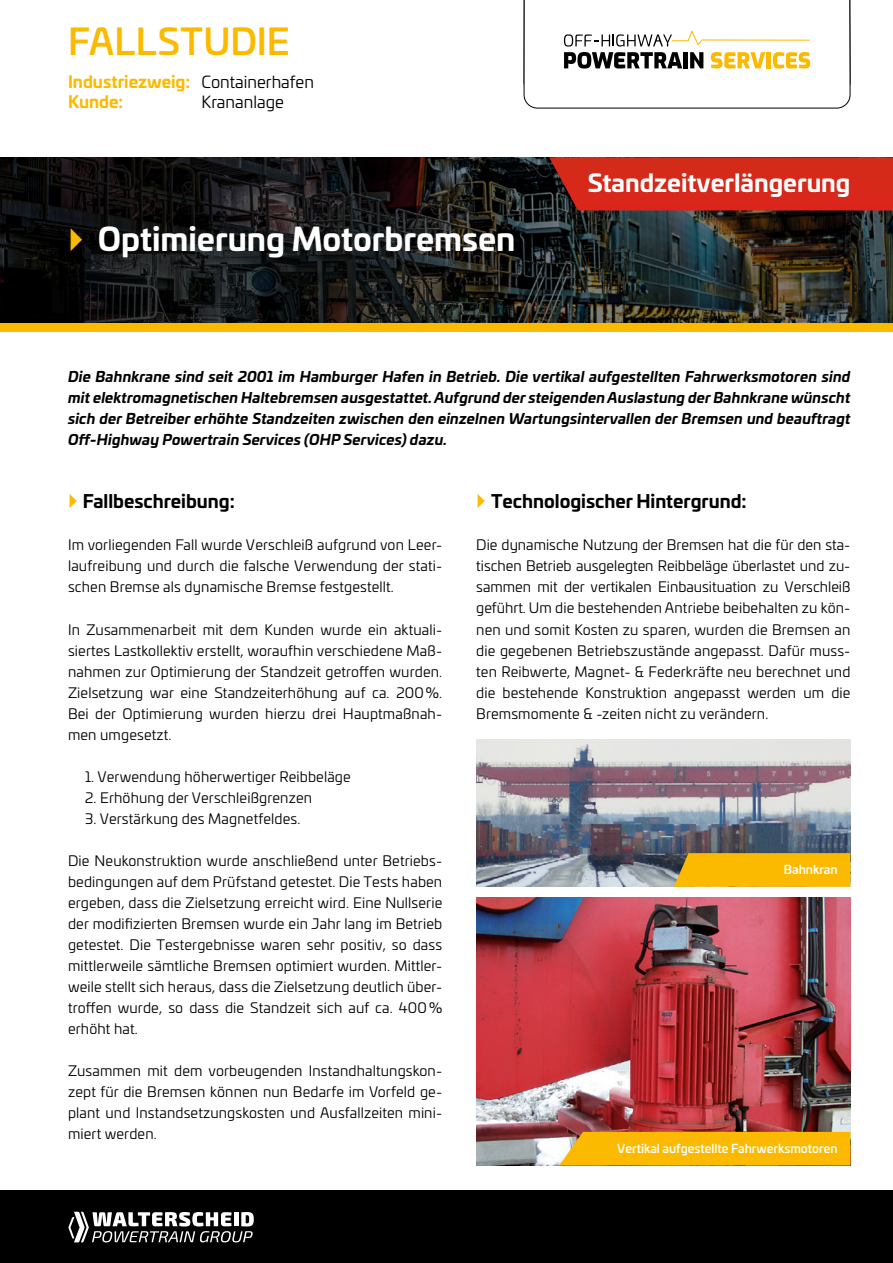
<style>
.page{position:relative;width:893px;height:1263px;background:#fff}
.page>*{position:absolute;margin:0;border:0;box-sizing:border-box;transform-origin:0 0}
.t1{font:500 36px "Univia Pro";letter-spacing:.01em;color:#fbba00}
.t2{font:700 31.5px "Univia Pro";color:#fff}
.Head_27_33_weiß{font:700 24px "Univia Pro";color:#fff}
.t3{font:700 18px "Univia Pro";color:#000}
.t4{font:700 16.5px "Univia Pro";color:#fbba00}
.t5{font:16.5px "Univia Pro";color:#000}
.Fließtext_9_5_13{font:14.25px/21px "Univia Pro";letter-spacing:.01em;color:#000;text-align:justify}
.t6{font:italic 700 14.25px/21px "Univia Pro";letter-spacing:.01em;color:#000;text-align:justify}
.BU_weiß{font:500 12px "Univia Pro";color:#fff}
.s1{font-weight:400;color:#000}
</style>
<div class="page">
<svg style="left:524px;top:0;width:326px;height:108px"></svg>
<svg style="left:0;top:157px;width:893px;height:166px;background:#1c1d1b"></svg>
<div style="left:0;top:323px;width:893px;height:8px;background:#fbba00"></div>
<div style="left:0;top:1191px;width:893px;height:72px;background:#000"></div>
<svg style="left:68px;top:1212px;width:186px;height:30px"></svg>
<img style="left:476px;top:898px;width:374px;height:267px">
<img style="left:476px;top:739px;width:374px;height:147px">
<svg style="left:674px;top:853px;width:176px;height:34px;background:#f2b505"></svg>
<div style="left:559px;top:1132px;width:291px;height:33px;background:#fbba00"></div>
<div style="left:549px;top:157px;width:344px;height:53px;background:#d6291a"></div>
<svg style="left:71px;top:228px;width:11px;height:23px"></svg>
<h1 class="t1" style="left:68px;top:14px;width:223px">FALLSTUDIE</h1>
<p class="t4" style="left:68px;top:69px;width:247px">Industriezweig: <span class="s1">Containerhafen</span></p>
<p class="t4" style="left:68px;top:88px;width:57px">Kunde:</p>
<p class="t5" style="left:202px;top:90px;width:84px">Krananlage</p>
<p class="t2" style="left:98px;top:214px;width:419px">Optimierung Motorbremsen</p>
<p class="Head_27_33_weiß" style="left:588px;top:164px;width:264px">Standzeitverlängerung</p>
<p class="t6" style="left:68px;top:366px;width:784px">Die Bahnkrane sind seit 2001 im Hamburger Hafen in Betrieb. Die vertikal aufgestellten Fahrwerksmotoren sind mit elektromagnetischen Haltebremsen ausgestattet. Aufgrund der steigenden Auslastung der Bahnkrane wünscht sich der Betreiber erhöhte Standzeiten zwischen den einzelnen Wartungsintervallen der Bremsen und beauftragt Off-Highway Powertrain Services (OHP Services) dazu.</p>
<p class="t3" style="left:83px;top:487px;width:153px">Fallbeschreibung:</p>
<p class="Fließtext_9_5_13" style="left:68px;top:534px;width:376px">Im vorliegenden Fall wurde Verschleiß aufgrund von Leer&shy;laufreibung und durch die falsche Verwendung der stati&shy;schen Bremse als dynamische Bremse festgestellt.</p>
<p class="Fließtext_9_5_13" style="left:68px;top:618px;width:376px">In Zusammenarbeit mit dem Kunden wurde ein aktuali&shy;siertes Lastkollektiv erstellt, woraufhin verschiedene Maß&shy;nahmen zur Optimierung der Standzeit getroffen wurden.<br>Zielsetzung war eine Standzeiterhöhung auf ca. 200%.<br>Bei der Optimierung wurden hierzu drei Hauptmaßnah&shy;men umgesetzt.</p>
<p class="Fließtext_9_5_13" style="left:85px;top:765px;width:267px">1. Verwendung höherwertiger Reibbeläge</p>
<p class="Fließtext_9_5_13" style="left:85px;top:786px;width:229px">2. Erhöhung der Verschleißgrenzen</p>
<p class="Fließtext_9_5_13" style="left:85px;top:807px;width:217px">3. Verstärkung des Magnetfeldes.</p>
<p class="Fließtext_9_5_13" style="left:68px;top:849px;width:376px">Die Neukonstruktion wurde anschließend unter Betriebs&shy;bedingungen auf dem Prüfstand getestet. Die Tests haben ergeben, dass die Zielsetzung erreicht wird. Eine Nullserie der modifizierten Bremsen wurde ein Jahr lang im Betrieb getestet. Die Testergebnisse waren sehr positiv, so dass mittlerweile sämtliche Bremsen optimiert wurden. Mittler&shy;weile stellt sich heraus, dass die Zielsetzung deutlich über&shy;troffen wurde, so dass die Standzeit sich auf ca. 400% erhöht hat.</p>
<p class="Fließtext_9_5_13" style="left:68px;top:1059px;width:376px">Zusammen mit dem vorbeugenden Instandhaltungskon&shy;zept für die Bremsen können nun Bedarfe im Vorfeld ge&shy;plant und Instandsetzungskosten und Ausfallzeiten mini&shy;miert werden.</p>
<p class="t3" style="left:491px;top:487px;width:257px">Technologischer Hintergrund:</p>
<p class="Fließtext_9_5_13" style="left:476px;top:534px;width:376px">Die dynamische Nutzung der Bremsen hat die für den sta&shy;tischen Betrieb ausgelegten Reibbeläge überlastet und zu&shy;sammen mit der vertikalen Einbausituation zu Verschleiß geführt. Um die bestehenden Antriebe beibehalten zu kön&shy;nen und somit Kosten zu sparen, wurden die Bremsen an die gegebenen Betriebszustände angepasst. Dafür muss&shy;ten Reibwerte, Magnet- &amp; Federkräfte neu berechnet und die bestehende Konstruktion angepasst werden um die Bremsmomente &amp; -zeiten nicht zu verändern.</p>
<p class="BU_weiß" style="left:784px;top:860px;width:55px">Bahnkran</p>
<p class="BU_weiß" style="left:617px;top:1139px;width:222px">Vertikal aufgestellte Fahrwerksmotoren</p>
</div>
